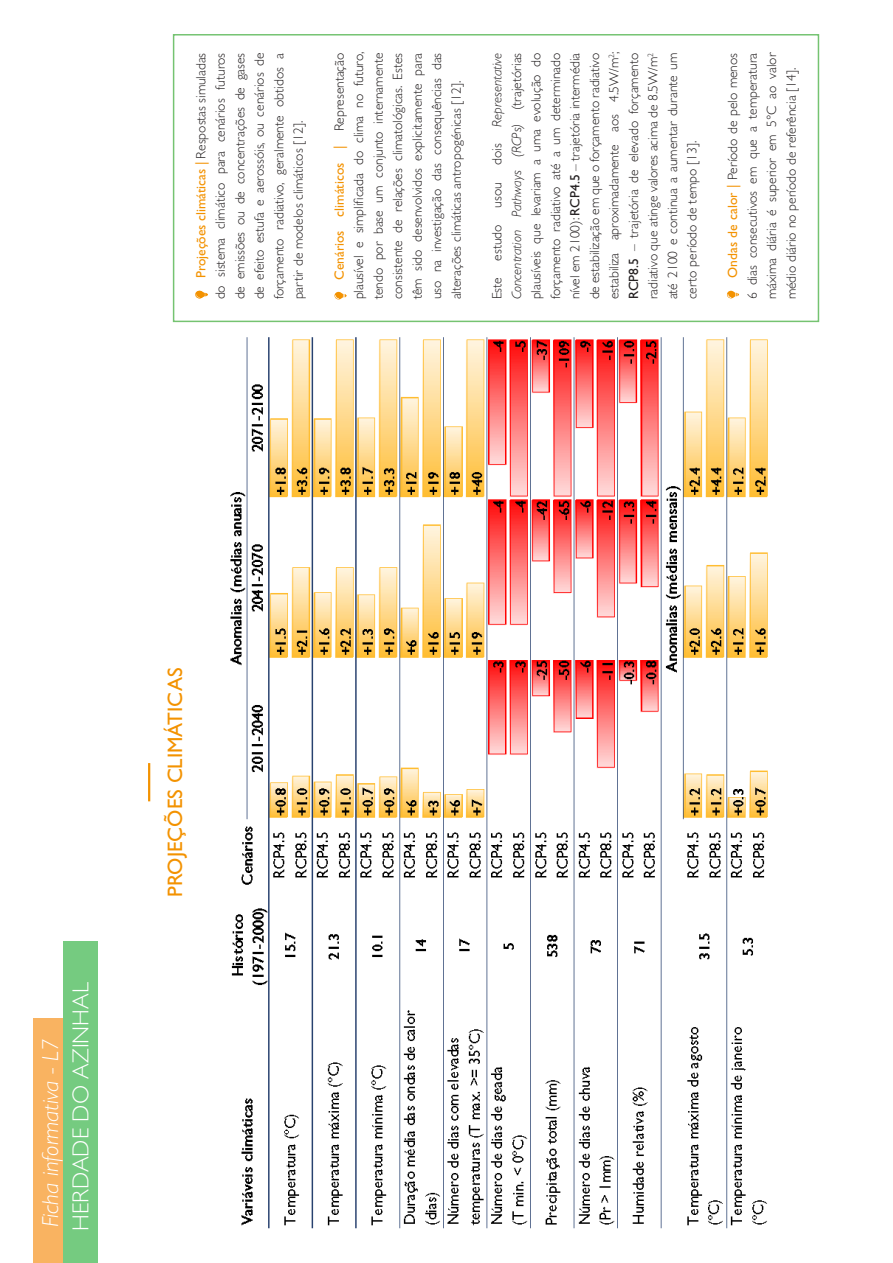
<style>
.page{position:relative;width:893px;height:1263px;background:#fff}
.page>*{position:absolute;margin:0;border:0;box-sizing:border-box;transform-origin:0 0}
.t1{font:italic 300 23.25px/30.6px "Gill Sans Std";color:#fff}
.t2{font:21px "Gill Sans Std";color:#f39200}
.t3{font:300 13.5px/19.5px "Gill Sans Std";color:#231f20;text-align:justify}
.s1{font-weight:400;color:#f39200}
.s2{font-style:italic}
.s3{font-weight:400}
.s4{font-style:normal}
</style>
<div class="page">
<img style="left:230px;top:337px;width:537px;height:892px">
<hr style="left:148px;top:763px;width:2px;height:38px;background:#f39200">
<div style="left:63px;top:941px;width:35px;height:322px;background:#75cb80"></div>
<div style="left:34px;top:1018px;width:29px;height:245px;background:#f9b361"></div>
<svg style="left:727px;top:291px;width:12px;height:7px"></svg>
<svg style="left:334px;top:292px;width:13px;height:7px"></svg>
<svg style="left:195px;top:291px;width:13px;height:7px"></svg>
<p class="t3" style="left:191px;top:299px;width:248px;text-indent:21px;rotate:-90deg"><span class="s1">Projeções climáticas |</span> Respostas simuladas do sistema climático para cenários futuros de emissões ou de concentrações de gases de efeito estufa e aerossóis, ou cenários de forçamento radiativo, geralmente obtidos a partir de modelos climáticos [12].</p>
<p class="t3" style="left:330px;top:299px;width:249px;text-indent:20px;rotate:-90deg"><span class="s1">Cenários climáticos |</span> Representação plausível e simplificada do clima no futuro, tendo por base um conjunto internamente consistente de relações climatológicas. Estes têm sido desenvolvidos explicitamente para uso na investigação das consequências das alterações climáticas antropogénicas [12].</p>
<p class="t3" style="left:487px;top:299px;width:249px;text-indent:173px;rotate:-90deg"><span class="s2">Representative Concentration Pathways (RCPs)</span> (trajetórias plausíveis que levariam a uma evolução do forçamento radiativo até a um determinado nível em 2100): <span class="s3">RCP4.5</span> – trajetória intermédia de estabilização em que o forçamento radiativo estabiliza aproximadamente aos 4.5W/m<sup>2</sup>; <span class="s3">RCP8.5</span> – trajetória de elevado forçamento radiativo que atinge valores acima de 8.5W/m<sup>2 </sup>até 2100 e continua a aumentar durante um certo período de tempo [13].</p>
<p class="t3" style="left:723px;top:299px;width:249px;text-indent:21px;rotate:-90deg"><span class="s1">Ondas de calor |</span> Período de pelo menos 6 dias consecutivos em que a temperatura máxima diária é superior em 5°C ao valor médio diário no período de referência [14].</p>
<p class="t3" style="left:487px;top:165px;width:23px;rotate:-90deg">dois</p>
<p class="t3" style="left:487px;top:207px;width:27px;rotate:-90deg">usou</p>
<p class="t3" style="left:487px;top:261px;width:38px;rotate:-90deg">estudo</p>
<p class="t3" style="left:487px;top:299px;width:23px;rotate:-90deg">Este</p>
<p class="t1" style="left:35px;top:1231px;width:250px;rotate:-90deg">Ficha informativa - L7<br><span class="s4">HERDADE DO AZINHAL</span></p>
<p class="t2" style="left:163px;top:897px;width:230px;rotate:-90deg">PROJEÇÕES CLIMÁTICAS</p>
</div>
